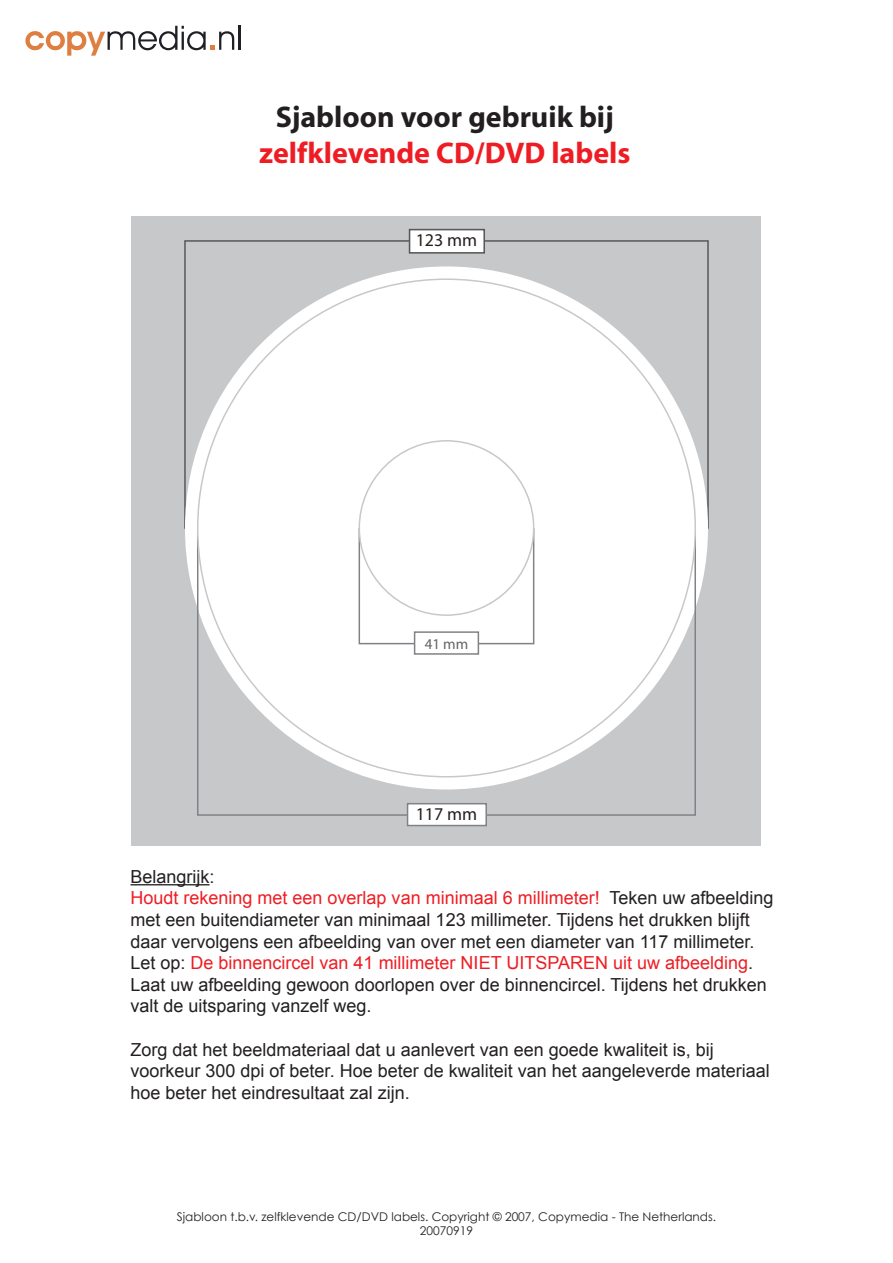
<style>
.page{position:relative;width:893px;height:1263px;background:#fff}
.page>*{position:absolute;margin:0;border:0;box-sizing:border-box;transform-origin:0 0}
.t1{font:700 30px "Myriad";color:#ee1d23}
.t2{font:700 30px "Myriad";color:#231f20}
.t3{font:18px/21.6px "Arial";color:#231f20}
.t4{font:18px "Myriad";color:#231f20}
.t5{font:15px "Myriad";color:#636366}
.t6{font:12px/14.4px "Century Gothic";color:#231f20;text-align:center}
.s1{color:#ee1d23}
</style>
<div class="page">
<div style="left:132px;top:216px;width:629px;height:629px;background:#c7c8ca"></div>
<div style="left:185px;top:266px;width:523px;height:523px;background:#fff;border-radius:50%"></div>
<div style="left:359px;top:528px;width:175px;height:116px;border:2px solid #808285"></div>
<div style="left:359px;top:441px;width:175px;height:174px;background:#fff;border-radius:50%"></div>
<div style="left:408px;top:804px;width:78px;height:21px;background:#fff"></div>
<div style="left:407px;top:803px;width:80px;height:23px;border:2px solid #808285"></div>
<div style="left:410px;top:230px;width:74px;height:23px;background:#fff"></div>
<div style="left:409px;top:229px;width:76px;height:25px;border:2px solid #57585a"></div>
<div style="left:415px;top:632px;width:63px;height:22px;background:#fff"></div>
<div style="left:414px;top:631px;width:65px;height:24px;border:2px solid #808285"></div>
<svg style="left:25px;top:26px;width:209px;height:30px"></svg>
<hr style="left:238px;top:26px;width:2px;height:24px;background:#1f2025">
<hr style="left:131px;top:884px;width:79px;height:1px;background:#231f20">
<h1 class="t2" style="left:276px;top:101px;width:340px">Sjabloon voor gebruik bij</h1>
<h1 class="t1" style="left:259px;top:137px;width:373px">zelfklevende CD/DVD labels</h1>
<p class="t4" style="left:416px;top:231px;width:63px">123 mm</p>
<p class="t5" style="left:425px;top:636px;width:45px">41 mm</p>
<p class="t4" style="left:416px;top:805px;width:63px">117 mm</p>
<p class="t3" style="left:131px;top:866px;width:644px">Belangrijk:<br><span class="s1">Houdt rekening met een overlap van minimaal 6 millimeter!</span> Teken uw afbeelding met een buitendiameter van minimaal 123 millimeter. Tijdens het drukken blijft daar vervolgens een afbeelding van over met een diameter van 117 millimeter.<br>Let op: <span class="s1">De binnencircel van 41 millimeter NIET UITSPAREN uit uw afbeelding</span>.<br>Laat uw afbeelding gewoon doorlopen over de binnencircel. Tijdens het drukken valt de uitsparing vanzelf weg.</p>
<p class="t3" style="left:131px;top:1039px;width:641px">Zorg dat het beeldmateriaal dat u aanlevert van een goede kwaliteit is, bij voorkeur 300 dpi of beter. Hoe beter de kwaliteit van het aangeleverde materiaal hoe beter het eindresultaat zal zijn.</p>
<p class="t6" style="left:177px;top:1209px;width:541px">Sjabloon t.b.v. zelfklevende CD/DVD labels. Copyright © 2007, Copymedia - The Netherlands.<br>20070919</p>
</div>
